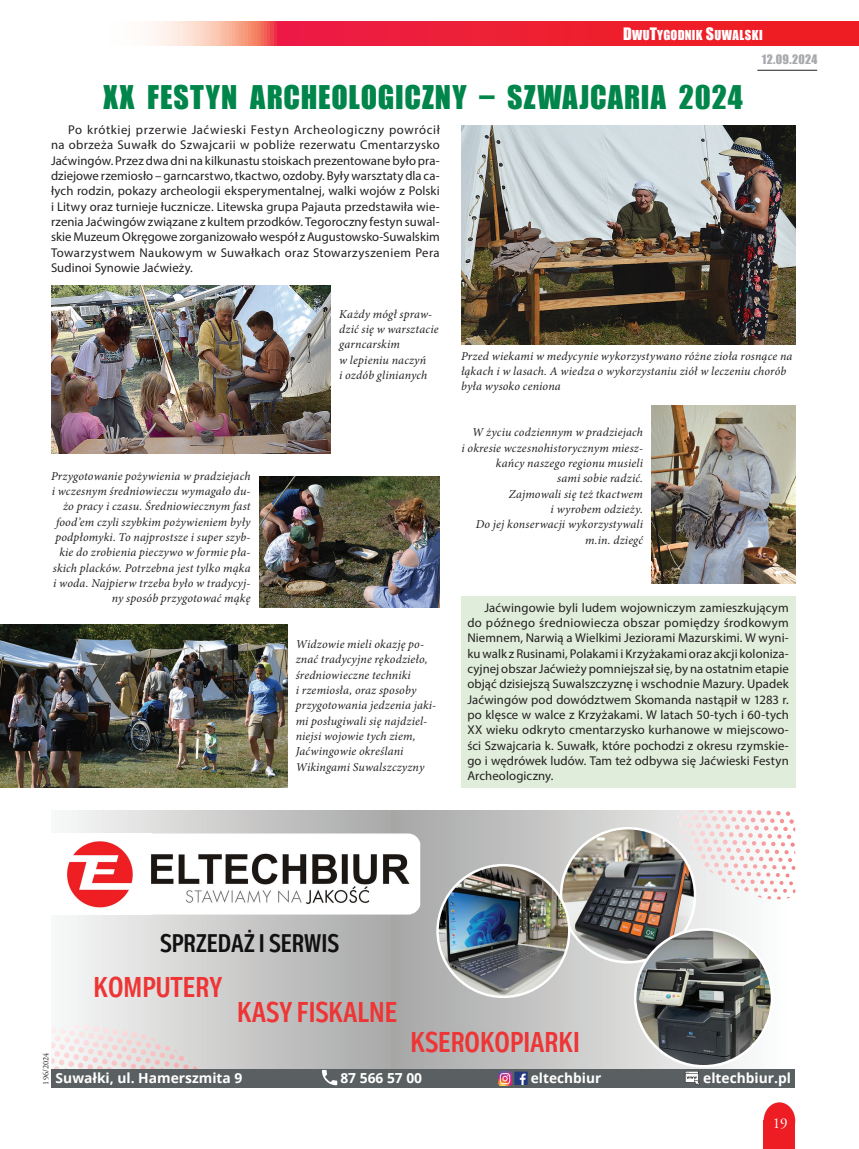
<style>
.page{position:relative;width:859px;height:1149px;background:#fff}
.page>*{position:absolute;margin:0;border:0;box-sizing:border-box;transform-origin:0 0}
.t1{font:30px "Impact";letter-spacing:.03em;color:#00854a}
.t2{font:700 28.65px "Body Text Slim";color:#ee3536}
.t3{font:700 25.5px "Body Text Slim";color:#121112}
.t4{font:15px "Adobe Garamond Pro";color:#fff}
.t5{font:700 13.8px "Open Sans";color:#fff}
.t6{font:700 13.65px "Open Sans";color:#fff}
.t7{font:12.75px/15.3px "Myriad Pro";letter-spacing:.01em;color:#231f20;text-align:justify}
.t8{font:12.6px "Impact";letter-spacing:.025em;color:#fff}
.t9{font:italic 12px/15.3px "Minion Pro";letter-spacing:.015em;color:#231f20}
.t10{font:12px "Impact";letter-spacing:.03em;color:#a8a9ad}
.t11{font:8.25px "Adobe Garamond Pro";color:#231f20}
.s1{font-size:15.75px}
</style>
<div class="page">
<hr style="left:757px;top:70px;width:60px;height:1px;background:#231f20">
<img style="left:461px;top:125px;width:334px;height:220px">
<div style="left:764px;top:1101px;width:31px;height:38px;background:#ee1d23;border-radius:50%"></div>
<div style="left:764px;top:1119px;width:31px;height:29px;background:#ee1d23"></div>
<svg style="left:151px;top:21px;width:708px;height:25px;background:#ef3947"></svg>
<svg style="left:51px;top:810px;width:340px;height:258px;background:#cfcfce"></svg>
<svg style="left:391px;top:810px;width:404px;height:258px"></svg>
<svg style="left:679px;top:810px;width:82px;height:4px"></svg>
<div style="left:51px;top:833px;width:101px;height:81px;background:#fff"></div>
<img style="left:67px;top:833px;width:353px;height:81px">
<svg style="left:51px;top:1024px;width:71px;height:9px"></svg>
<div style="left:51px;top:1068px;width:744px;height:18px;background:#5a6061"></div>
<svg style="left:322px;top:1070px;width:15px;height:14px"></svg>
<img style="left:436px;top:826px;width:337px;height:258px">
<img style="left:498px;top:1071px;width:14px;height:13px">
<img style="left:51px;top:285px;width:280px;height:169px">
<img style="left:0;top:624px;width:287px;height:163px">
<img style="left:259px;top:476px;width:181px;height:131px">
<img style="left:651px;top:405px;width:144px;height:178px">
<div style="left:461px;top:595px;width:334px;height:192px;background:#dfedda"></div>
<p class="t8" style="left:657px;top:26px;width:85px">YGODDNIKNIK<span class="s1">SS</span>UWAL</p>
<p class="t8" style="left:620px;top:26px;width:56px"><span class="s1">DD</span>W UW U<span class="s1">TT</span>Y G O</p>
<p class="t8" style="left:714px;top:26px;width:50px">UWALSSKIKI</p>
<h1 class="t1" style="left:103px;top:74px;width:641px">XX FESTYN ARCHEOLOGICZNY – SZWAJCARIA 2024</h1>
<p class="t10" style="left:762px;top:50px;width:57px">12.09.2024</p>
<p class="t7" style="left:51px;top:122px;width:390px;text-indent:17px">Po krótkiej przerwie Jaćwieski Festyn Archeologiczny powrócił na obrzeża Suwałk do Szwajcarii w pobliże rezerwatu Cmentarzysko Jaćwingów. Przez dwa dni na kilkunastu stoiskach prezentowane było pra&shy;dziejowe rzemiosło – garncarstwo, tkactwo, ozdoby. Były warsztaty dla ca&shy;łych rodzin, pokazy archeologii eksperymentalnej, walki wojów z Polski i Litwy oraz turnieje łucznicze. Litewska grupa Pajauta przedstawiła wie&shy;rzenia Jaćwingów związane z kultem przodków. Tegoroczny festyn suwal&shy;skie Muzeum Okręgowe zorganizowało wespół z Augustowsko-Suwalskim Towarzystwem Naukowym w Suwałkach oraz Stowarzyszeniem Pera Sudinoi Synowie Jaćwieży.</p>
<p class="t9" style="left:339px;top:306px;width:101px">Każdy mógł spraw&shy;dzić się w warsztacie garncarskim<br>w lepieniu naczyń<br>i ozdób glinianych</p>
<p class="t9" style="left:51px;top:468px;width:201px;text-align:right">Przygotowanie pożywienia w pradziejach i wczesnym średniowieczu wymagało du&shy;żo pracy i czasu. Średniowiecznym fast food’em czyli szybkim pożywieniem były podpłomyki. To najprostsze i super szyb&shy;kie do zrobienia pieczywo w formie pła&shy;skich placków. Potrzebna jest tylko mąka i woda. Najpierw trzeba było w tradycyj&shy;ny sposób przygotować mąkę</p>
<p class="t9" style="left:296px;top:636px;width:142px">Widzowie mieli okazję po&shy;znać tradycyjne rękodzieło, średniowieczne techniki<br>i rzemiosła, oraz sposoby przygotowania jedzenia jaki&shy;mi posługiwali się najdziel&shy;niejsi wojowie tych ziem,<br>Jaćwingowie określani<br>Wikingami Suwalszczyzny</p>
<p class="t9" style="left:461px;top:348px;width:333px">Przed wiekami w medycynie wykorzystywano różne zioła rosnące na łąkach i w lasach. A wiedza o wykorzystaniu ziół w leczeniu chorób była wysoko ceniona</p>
<p class="t9" style="left:461px;top:425px;width:183px;text-align:right">W życiu codziennym w pradziejach<br>i okresie wczesnohistorycznym miesz&shy;kańcy naszego regionu musieli<br>sami sobie radzić.<br>Zajmowali się też tkactwem<br>i wyrobem odzieży.<br>Do jej konserwacji wykorzystywali m.in. dziegć</p>
<p class="t7" style="left:467px;top:599px;width:323px;text-indent:17px">Jaćwingowie byli ludem wojowniczym zamieszkującym do późnego średniowiecza obszar pomiędzy środkowym Niemnem, Narwią a Wielkimi Jeziorami Mazurskimi. W wyni&shy;ku walk z Rusinami, Polakami i Krzyżakami oraz akcji koloniza&shy;cyjnej obszar Jaćwieży pomniejszał się, by na ostatnim etapie objąć dzisiejszą Suwalszczyznę i wschodnie Mazury. Upadek Jaćwingów pod dowództwem Skomanda nastąpił w 1283 r. po klęsce w walce z Krzyżakami. W latach 50-tych i 60-tych XX wieku odkryto cmentarzysko kurhanowe w miejscowo&shy;ści Szwajcaria k. Suwałk, które pochodzi z okresu rzymskie&shy;go i wędrówek ludów. Tam też odbywa się Jaćwieski Festyn Archeologiczny.</p>
<h3 class="t3" style="left:160px;top:927px;width:181px">SPRZEDAŻ I SERWIS</h3>
<h2 class="t2" style="left:94px;top:968px;width:130px">KOMPUTERY</h2>
<h2 class="t2" style="left:237px;top:993px;width:161px">KASY FISKALNE</h2>
<p class="t11" style="left:41px;top:1084px;width:33px;rotate:-90deg">196/2024</p>
<p class="t5" style="left:56px;top:1067px;width:188px">Suwałki, ul. Hamerszmita 9</p>
<h2 class="t2" style="left:410px;top:1023px;width:171px">KSEROKOPIARKI</h2>
<p class="t5" style="left:340px;top:1067px;width:83px">87 566 57 00</p>
<p class="t6" style="left:531px;top:1068px;width:72px">eltechbiur</p>
<p class="t5" style="left:703px;top:1067px;width:89px">eltechbiur.pl</p>
<p class="t4" style="left:773px;top:1114px;width:16px">19</p>
</div>
